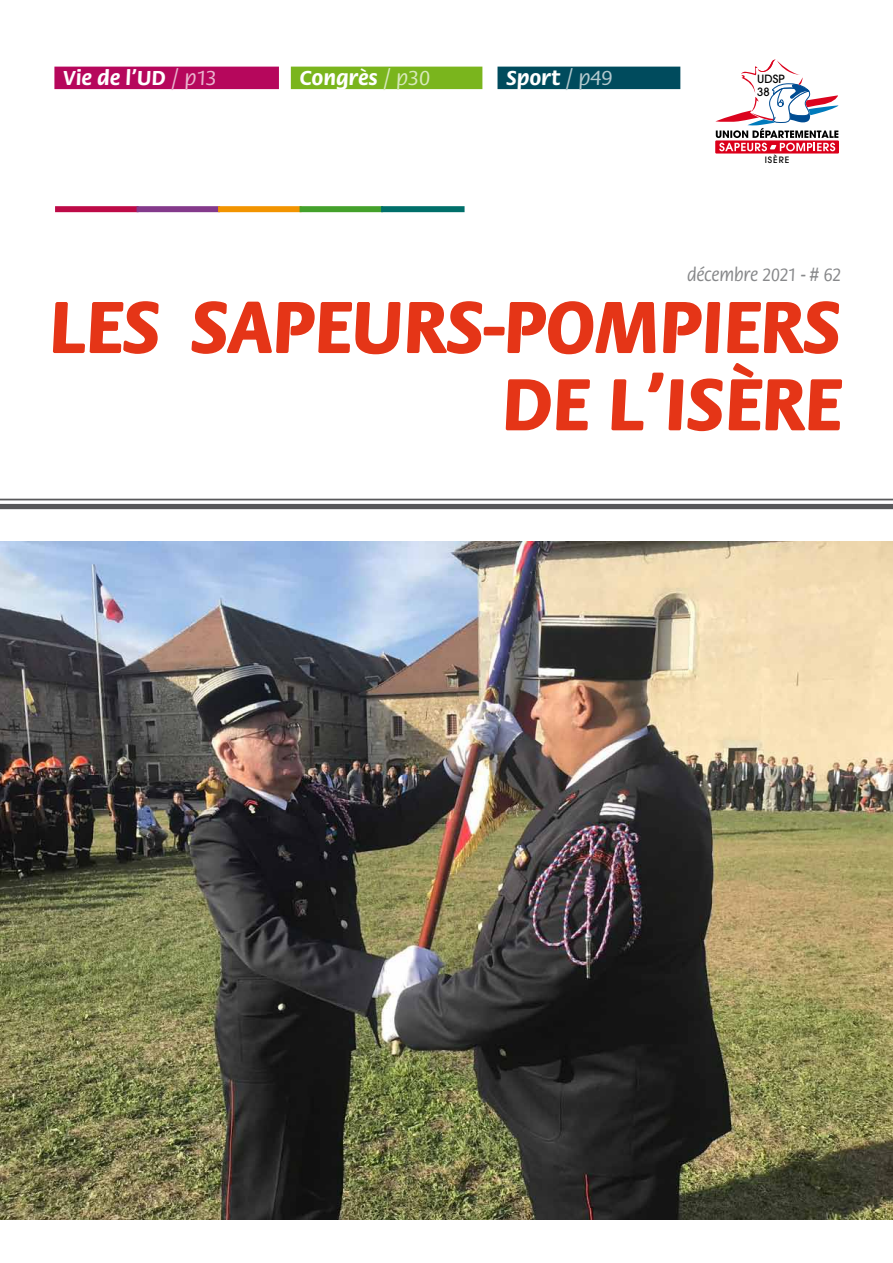
<style>
.page{position:relative;width:893px;height:1263px;background:#fff}
.page>*{position:absolute;margin:0;border:0;box-sizing:border-box;transform-origin:0 0}
.t1{font:700 74.25px/77.2px "Flora ITC";color:#e53517;text-align:right}
.t2{font:700 21px "Flora ITC";color:#fff}
.t3{font:18.6px "Flora ITC";color:#87888a;scale:.9 1}
.t4{font:500 11.25px/12.5px "Avant Garde";color:#000}
.t5{font:500 8.7px "Avant Garde";letter-spacing:.11em;color:#000}
.s1{font-weight:400;color:#e9b4ce}
.s2{font-weight:400;color:#d7e9bb}
.s3{font-weight:400;color:#b3c9ce}
.s4{font-family:"Microsoft Sans Serif"}
</style>
<div class="page">
<svg style="left:53px;top:301px;width:106px;height:53px"></svg>
<svg style="left:191px;top:301px;width:292px;height:54px"></svg>
<div style="left:484px;top:327px;width:21px;height:8px;border:2px solid #e53517"></div>
<svg style="left:505px;top:301px;width:338px;height:131px"></svg>
<div style="left:55px;top:206px;width:84px;height:6px;background:#bd0a47"></div>
<div style="left:137px;top:206px;width:83px;height:6px;background:#843a8b"></div>
<div style="left:218px;top:206px;width:84px;height:6px;background:#f29400"></div>
<div style="left:300px;top:206px;width:83px;height:6px;background:#44a12b"></div>
<div style="left:381px;top:206px;width:84px;height:6px;background:#006f6a"></div>
<hr style="left:0;top:499px;width:893px;height:1px;background:#58585a">
<div style="left:0;top:504px;width:893px;height:5px;background:#58585a"></div>
<svg style="left:715px;top:140px;width:124px;height:14px"></svg>
<svg style="left:715px;top:60px;width:124px;height:91px"></svg>
<div style="left:291px;top:67px;width:191px;height:22px;background:#7ab51d"></div>
<div style="left:497px;top:67px;width:183px;height:22px;background:#004b5d"></div>
<div style="left:54px;top:67px;width:225px;height:22px;background:#b6075c"></div>
<img style="left:0;top:541px;width:893px;height:678px">
<p class="t2" style="left:63px;top:66px;width:155px">VIE DE L’UD <span class="s1">/ p13</span></p>
<p class="t2" style="left:299px;top:66px;width:132px">CONGRÈS <span class="s2">/ p30</span></p>
<p class="t2" style="left:506px;top:66px;width:108px">SPORT <span class="s3">/ p49</span></p>
<p class="t4" style="left:757px;top:73px;width:29px">UDSP<br>38</p>
<p class="t5" style="left:765px;top:154px;width:26px">ISÈRE</p>
<p class="t3" style="left:687px;top:263px;width:173px">décembre 2021 - <span class="s4">#</span> 62</p>
<h1 class="t1" style="left:49px;top:289px;width:794px">LES SAPEURS-POMPIERS<br>DE L’ISÈRE</h1>
</div>
